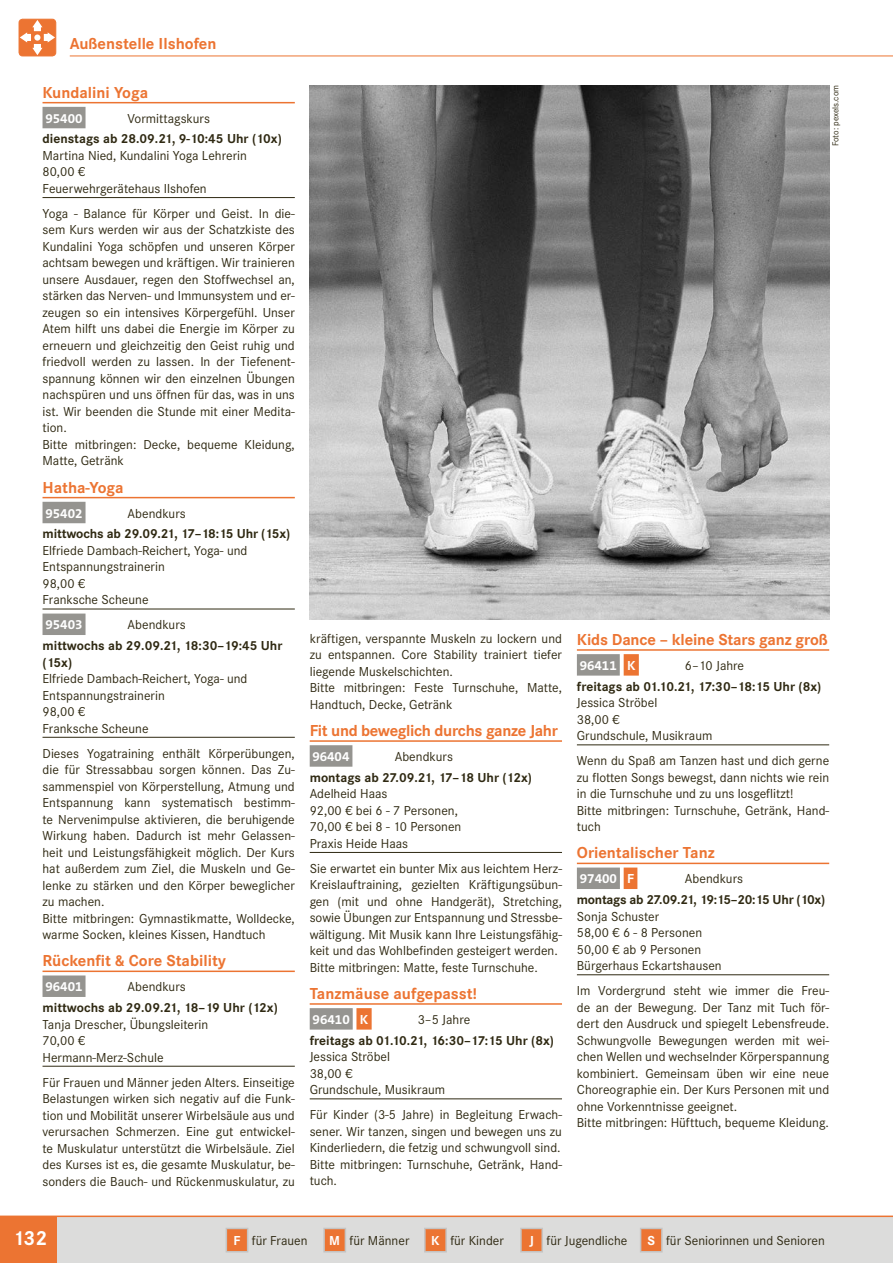
<style>
.page{position:relative;width:893px;height:1263px;background:#fff}
.page>*{position:absolute;margin:0;border:0;box-sizing:border-box;transform-origin:0 0}
.t1{font:700 21px "Corporate S";color:#fff}
.t2{font:700 16.5px "Corporate S";letter-spacing:-.005em;color:#ec7432}
.t3{font:13.5px/16.5px "Corporate S";color:#2f2912}
.t4{font:700 13.5px/16.5px "Corporate S";color:#2f2912}
.t5{font:700 13.5px "The Sans B7";color:#fff}
.t6{font:700 13.5px "Corporate S";letter-spacing:-.02em;color:#2f2912}
.t7{font:9px "Corporate S";letter-spacing:-.005em;color:#2f2912}
.s1{font-family:"Corporate S"}
.s2{font-weight:700;color:#fff}
</style>
<div class="page">
<svg style="left:0;top:1215px;width:893px;height:48px"></svg>
<hr style="left:43px;top:102px;width:252px;height:1px;background:#ec7432">
<div style="left:43px;top:107px;width:43px;height:21px;background:#959490"></div>
<hr style="left:43px;top:197px;width:252px;height:1px;background:#2f2912">
<hr style="left:43px;top:497px;width:252px;height:1px;background:#ec7432">
<div style="left:43px;top:502px;width:43px;height:21px;background:#959490"></div>
<hr style="left:43px;top:609px;width:252px;height:1px;background:#2f2912">
<div style="left:43px;top:613px;width:43px;height:22px;background:#959490"></div>
<hr style="left:43px;top:737px;width:252px;height:1px;background:#2f2912">
<hr style="left:43px;top:970px;width:252px;height:2px;background:#ec7432">
<div style="left:43px;top:975px;width:43px;height:22px;background:#959490"></div>
<hr style="left:43px;top:1066px;width:252px;height:1px;background:#2f2912">
<img style="left:310px;top:85px;width:519px;height:535px">
<hr style="left:310px;top:740px;width:252px;height:2px;background:#ec7432">
<div style="left:310px;top:745px;width:42px;height:22px;background:#959490"></div>
<hr style="left:310px;top:852px;width:252px;height:1px;background:#2f2912">
<hr style="left:310px;top:1003px;width:252px;height:2px;background:#ec7432">
<div style="left:310px;top:1008px;width:43px;height:21px;background:#959490"></div>
<div style="left:356px;top:1008px;width:16px;height:21px;background:#ec7432"></div>
<hr style="left:310px;top:1098px;width:252px;height:1px;background:#2f2912">
<hr style="left:577px;top:649px;width:252px;height:2px;background:#ec7432">
<div style="left:577px;top:654px;width:43px;height:22px;background:#959490"></div>
<div style="left:624px;top:654px;width:15px;height:22px;background:#ec7432"></div>
<hr style="left:577px;top:744px;width:252px;height:1px;background:#2f2912">
<hr style="left:577px;top:863px;width:252px;height:1px;background:#ec7432">
<div style="left:577px;top:867px;width:43px;height:22px;background:#959490"></div>
<div style="left:624px;top:867px;width:13px;height:22px;background:#ec7432"></div>
<hr style="left:577px;top:974px;width:252px;height:1px;background:#2f2912">
<div style="left:19px;top:19px;width:37px;height:37px;border:1px solid #ec7432;border-radius:4px"></div>
<svg style="left:20px;top:20px;width:35px;height:35px"></svg>
<hr style="left:70px;top:56px;width:823px;height:1px;background:#ec7432">
<div style="left:0;top:1216px;width:56px;height:47px;background:#ec7432"></div>
<p class="t2" style="left:70px;top:34px;width:148px">Außenstelle Ilshofen</p>
<p class="t2" style="left:43px;top:83px;width:107px">Kundalini Yoga</p>
<p class="t5" style="left:45px;top:111px;width:39px">95400</p>
<p class="t3" style="left:128px;top:110px;width:84px">Vormittagskurs</p>
<p class="t4" style="left:43px;top:131px;width:241px">dienstags ab 28.09.21, 9-10:45 Uhr (10x)</p>
<p class="t3" style="left:43px;top:147px;width:206px">Martina Nied, Kundalini Yoga Lehrerin<br>80,00 €<br>Feuerwehrgerätehaus Ilshofen</p>
<p class="t3" style="left:43px;top:205px;width:254px">Yoga - Balance für Körper und Geist. In die&shy;sem Kurs werden wir aus der Schatzkiste des Kundalini Yoga schöpfen und unseren Körper achtsam bewegen und kräftigen. Wir trainieren unsere Ausdauer, regen den Stoffwechsel an, stärken das Nerven- und Immunsystem und er&shy;zeugen so ein intensives Körpergefühl. Unser Atem hilft uns dabei die Energie im Körper zu erneuern und gleichzeitig den Geist ruhig und friedvoll werden zu lassen. In der Tiefenent&shy;spannung können wir den einzelnen Übungen nachspüren und uns öffnen für das, was in uns ist. Wir beenden die Stunde mit einer Medita&shy;tion.<br>Bitte mitbringen: Decke, bequeme Kleidung, Matte, Getränk</p>
<p class="t2" style="left:43px;top:478px;width:83px">Hatha-Yoga</p>
<p class="t5" style="left:45px;top:506px;width:39px">95402</p>
<p class="t3" style="left:128px;top:505px;width:60px">Abendkurs</p>
<p class="t4" style="left:43px;top:526px;width:249px">mittwochs ab 29.09.21, 17–18:15 Uhr (15x)</p>
<p class="t3" style="left:43px;top:542px;width:206px">Elfriede Dambach-Reichert, Yoga- und<br>Entspannungstrainerin<br>98,00 €<br>Franksche Scheune</p>
<p class="t5" style="left:45px;top:617px;width:39px">95403</p>
<p class="t3" style="left:128px;top:617px;width:60px">Abendkurs</p>
<p class="t4" style="left:43px;top:638px;width:241px">mittwochs ab 29.09.21, 18:30–19:45 Uhr (15x)</p>
<p class="t3" style="left:43px;top:670px;width:206px">Elfriede Dambach-Reichert, Yoga- und<br>Entspannungstrainerin<br>98,00 €<br>Franksche Scheune</p>
<p class="t3" style="left:43px;top:745px;width:254px">Dieses Yogatraining enthält Körperübungen, die für Stressabbau sorgen können. Das Zu&shy;sammenspiel von Körperstellung, Atmung und Entspannung kann systematisch bestimm&shy;te Nervenimpulse aktivieren, die beruhigende Wirkung haben. Dadurch ist mehr Gelassen&shy;heit und Leistungsfähigkeit möglich. Der Kurs hat außerdem zum Ziel, die Muskeln und Ge&shy;lenke zu stärken und den Körper beweglicher zu machen.<br>Bitte mitbringen: Gymnastikmatte, Wolldecke, warme Socken, kleines Kissen, Handtuch</p>
<p class="t2" style="left:43px;top:951px;width:185px">Rückenfit &amp; Core Stability</p>
<p class="t5" style="left:45px;top:979px;width:39px">96401</p>
<p class="t3" style="left:128px;top:979px;width:60px">Abendkurs</p>
<p class="t4" style="left:43px;top:999px;width:237px">mittwochs ab 29.09.21, 18–19 Uhr (12x)</p>
<p class="t3" style="left:43px;top:1016px;width:167px">Tanja Drescher, Übungsleiterin<br>70,00 €<br>Hermann-Merz-Schule</p>
<p class="t3" style="left:43px;top:1074px;width:254px;text-align:justify">Für Frauen und Männer jeden Alters. Einseitige Belastungen wirken sich negativ auf die Funk&shy;tion und Mobilität unserer Wirbelsäule aus und verursachen Schmerzen. Eine gut entwickel&shy;te Muskulatur unterstützt die Wirbelsäule. Ziel des Kurses ist es, die gesamte Muskulatur, be&shy;sonders die Bauch- und Rückenmuskulatur, zu</p>
<p class="t7" style="left:830px;top:146px;width:63px;rotate:-90deg">Foto: pexels.com</p>
<p class="t3" style="left:310px;top:630px;width:254px">kräftigen, verspannte Muskeln zu lockern und zu entspannen. Core Stability trainiert tiefer liegende Muskelschichten.<br>Bitte mitbringen: Feste Turnschuhe, Matte, Handtuch, Decke, Getränk</p>
<p class="t2" style="left:310px;top:721px;width:250px">Fit und beweglich durchs ganze Jahr</p>
<p class="t5" style="left:312px;top:749px;width:39px">96404</p>
<p class="t3" style="left:395px;top:748px;width:60px">Abendkurs</p>
<p class="t4" style="left:310px;top:769px;width:224px">montags ab 27.09.21, 17–18 Uhr (12x)</p>
<p class="t3" style="left:310px;top:786px;width:153px">Adelheid Haas<br>92,00 € bei 6 - 7 Personen,<br>70,00 € bei 8 - 10 Personen<br>Praxis Heide Haas</p>
<p class="t3" style="left:310px;top:860px;width:254px">Sie erwartet ein bunter Mix aus leichtem Herz-Kreislauftraining, gezielten Kräftigungsübun&shy;gen (mit und ohne Handgerät), Stretching, sowie Übungen zur Entspannung und Stressbe&shy;wältigung. Mit Musik kann Ihre Leistungsfähig&shy;keit und das Wohlbefinden gesteigert werden.<br>Bitte mitbringen: Matte, feste Turnschuhe.</p>
<p class="t2" style="left:310px;top:984px;width:169px">Tanzmäuse aufgepasst!</p>
<p class="t5" style="left:313px;top:1012px;width:57px">96410 <span class="s1">K</span></p>
<p class="t3" style="left:418px;top:1011px;width:54px">3–5 Jahre</p>
<p class="t4" style="left:310px;top:1032px;width:246px">freitags ab 01.10.21, 16:30–17:15 Uhr (8x)</p>
<p class="t3" style="left:310px;top:1048px;width:137px">Jessica Ströbel<br>38,00 €<br>Grundschule, Musikraum</p>
<p class="t3" style="left:310px;top:1106px;width:254px;text-align:justify">Für Kinder (3-5 Jahre) in Begleitung Erwach&shy;sener. Wir tanzen, singen und bewegen uns zu Kinderliedern, die fetzig und schwungvoll sind.<br>Bitte mitbringen: Turnschuhe, Getränk, Hand&shy;tuch.</p>
<p class="t2" style="left:577px;top:630px;width:252px">Kids Dance – kleine Stars ganz groß</p>
<p class="t5" style="left:580px;top:658px;width:57px">96411 <span class="s1">K</span></p>
<p class="t3" style="left:685px;top:657px;width:61px">6–10 Jahre</p>
<p class="t4" style="left:577px;top:678px;width:246px">freitags ab 01.10.21, 17:30–18:15 Uhr (8x)</p>
<p class="t3" style="left:577px;top:695px;width:137px">Jessica Ströbel<br>38,00 €<br>Grundschule, Musikraum</p>
<p class="t3" style="left:577px;top:752px;width:254px">Wenn du Spaß am Tanzen hast und dich gerne zu flotten Songs bewegst, dann nichts wie rein in die Turnschuhe und zu uns losgeflitzt!<br>Bitte mitbringen: Turnschuhe, Getränk, Hand&shy;tuch</p>
<p class="t2" style="left:577px;top:843px;width:139px">Orientalischer Tanz</p>
<p class="t5" style="left:580px;top:871px;width:56px">97400 <span class="s1">F</span></p>
<p class="t3" style="left:685px;top:871px;width:60px">Abendkurs</p>
<p class="t6" style="left:577px;top:892px;width:250px">montags ab 27.09.21, 19:15–20:15 Uhr (10x)</p>
<p class="t3" style="left:577px;top:908px;width:146px">Sonja Schuster<br>58,00 € 6 - 8 Personen<br>50,00 € ab 9 Personen<br>Bürgerhaus Eckartshausen</p>
<p class="t3" style="left:577px;top:982px;width:254px">Im Vordergrund steht wie immer die Freu&shy;de an der Bewegung. Der Tanz mit Tuch för&shy;dert den Ausdruck und spiegelt Lebensfreude.<br>Schwungvolle Bewegungen werden mit wei&shy;chen Wellen und wechselnder Körperspannung kombiniert. Gemeinsam üben wir eine neue Choreographie ein. Der Kurs Personen mit und ohne Vorkenntnisse geeignet.<br>Bitte mitbringen: Hüfttuch, bequeme Kleidung.</p>
<h1 class="t1" style="left:13px;top:1226px;width:36px">132</h1>
<p class="t3" style="left:233px;top:1233px;width:76px"><span class="s2">F</span> für Frauen</p>
<p class="t3" style="left:329px;top:1233px;width:82px"><span class="s2">M</span> für Männer</p>
<p class="t3" style="left:431px;top:1233px;width:74px"><span class="s2">K</span> für Kinder</p>
<p class="t3" style="left:529px;top:1233px;width:100px"><span class="s2">J</span> für Jugendliche</p>
<p class="t3" style="left:647px;top:1233px;width:179px"><span class="s2">S</span> für Seniorinnen und Senioren</p>
</div>
